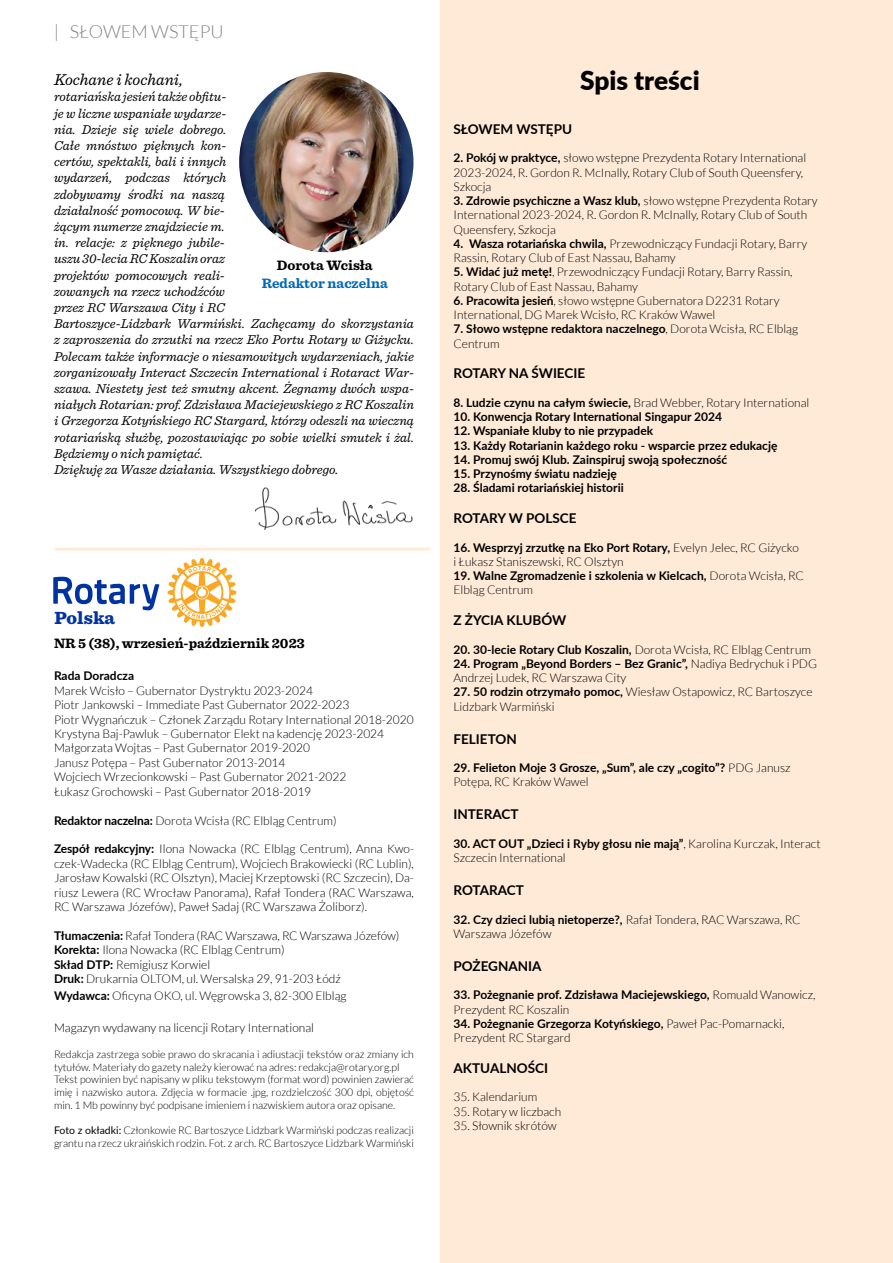
<style>
.page{position:relative;width:893px;height:1263px;background:#fff}
.page>*{position:absolute;margin:0;border:0;box-sizing:border-box;transform-origin:0 0}
.t1{font:900 26.25px "Lato";color:#000}
.t2{font:900 18.45px "Sentinel";color:#0033a1}
.t3{font:300 18px "Lato";color:#808285}
.t4{font:italic 16.5px "Sentinel";color:#000}
.t5{font:700 14.25px "Sentinel";color:#000}
.t6{font:700 14.25px "Sentinel";color:#006ab6}
.t7{font:italic 13.5px/16.2px "Sentinel";color:#000}
.t8{font:700 13.5px "Lato";color:#000}
.t9{font:300 12px/14.4px "Lato";color:#000}
.t10{font:700 12px/14.2px "Lato";color:#000}
.t11{font:300 10.5px/12.8px "Lato";color:#000}
.s1{font-weight:700}
.s2{font-weight:400}
.s3{font-weight:300}
</style>
<div class="page">
<div style="left:441px;top:0;width:452px;height:1263px;background:#feead7"></div>
<img style="left:255px;top:487px;width:158px;height:42px">
<img style="left:239px;top:72px;width:174px;height:180px">
<svg style="left:53px;top:577px;width:106px;height:33px"></svg>
<svg style="left:168px;top:558px;width:68px;height:69px"></svg>
<hr style="left:55px;top:548px;width:375px;height:3px;background:#feead7">
<h3 class="t3" style="left:54px;top:22px;width:171px">| SŁOWEM WSTĘPU</h3>
<h3 class="t4" style="left:54px;top:67px;width:131px">Kochane i kochani,</h3>
<p class="t7" style="left:54px;top:88px;width:361px">rotariańska jesień także obfitu-<br>je w liczne wspaniałe wydarze-<br>nia. Dzieje się wiele dobrego.<br>Całe mnóstwo pięknych kon-<br>certów, spektakli, bali i innych<br>wydarzeń, podczas których<br>zdobywamy środki na naszą<br>działalność pomocową. W bie-<br>żącym numerze znajdziecie m.<br>in. relacje: z pięknego jubile-<br>uszu 30-lecia RC Koszalin oraz<br>projektów pomocowych reali-<br>zowanych na rzecz uchodźców<br>przez RC Warszawa City i RC<br>Bartoszyce-Lidzbark Warmiński. Zachęcamy do skorzystania z zaproszenia do zrzutki na rzecz Eko Portu Rotary w Giżycku.<br>Polecam także informacje o niesamowitych wydarzeniach, jakie zorganizowały Interact Szczecin International i Rotaract War&shy;szawa. Niestety jest też smutny akcent. Żegnamy dwóch wspa&shy;niałych Rotarian: prof. Zdzisława Maciejewskiego z RC Koszalin i Grzegorza Kotyńskiego RC Stargard, którzy odeszli na wieczną rotariańską służbę, pozostawiając po sobie wielki smutek i żal.<br>Będziemy o nich pamiętać.<br>Dziękuję za Wasze działania. Wszystkiego dobrego.</p>
<p class="t5" style="left:277px;top:254px;width:97px">Dorota Wcisła</p>
<p class="t6" style="left:262px;top:272px;width:128px">Redaktor naczelna</p>
<h2 class="t2" style="left:55px;top:603px;width:62px">Polska</h2>
<p class="t5" style="left:54px;top:632px;width:252px">NR 5 (38), wrzesień-październik 2023</p>
<p class="t10" style="left:54px;top:668px;width:82px">Rada Doradcza</p>
<p class="t9" style="left:54px;top:683px;width:361px">Marek Wcisło – Gubernator Dystryktu 2023-2024<br>Piotr Jankowski – Immediate Past Gubernator 2022-2023<br>Piotr Wygnańczuk – Członek Zarządu Rotary International 2018-2020<br>Krystyna Baj-Pawluk – Gubernator Elekt na kadencję 2023-2024<br>Małgorzata Wojtas – Past Gubernator 2019-2020<br>Janusz Potępa – Past Gubernator 2013-2014<br>Wojciech Wrzecionkowski – Past Gubernator 2021-2022<br>Łukasz Grochowski – Past Gubernator 2018-2019</p>
<p class="t9" style="left:54px;top:813px;width:284px"><span class="s1">Redaktor naczelna:</span> Dorota Wcisła (RC Elbląg Centrum)</p>
<p class="t9" style="left:54px;top:842px;width:361px;text-align:justify"><span class="s1">Zespół redakcyjny:</span> Ilona Nowacka (RC Elbląg Centrum), Anna Kwo&shy;czek-Wadecka (RC Elbląg Centrum), Wojciech Brakowiecki (RC Lublin), Jarosław Kowalski (RC Olsztyn), Maciej Krzeptowski (RC Szczecin), Da&shy;riusz Lewera (RC Wrocław Panorama), Rafał Tondera (RAC Warszawa, RC Warszawa Józefów), Paweł Sadaj (RC Warszawa Żoliborz).</p>
<p class="t9" style="left:54px;top:928px;width:347px"><span class="s1">Tłumaczenia:</span> Rafał Tondera (RAC Warszawa, RC Warszawa Józefów)<br><span class="s1">Korekta:</span> Ilona Nowacka (RC Elbląg Centrum)<br><span class="s1">Skład DTP:</span> Remigiusz Korwiel<br><span class="s1">Druk:</span> Drukarnia OLTOM, ul. Wersalska 29, 91-203 Łódź</p>
<p class="t9" style="left:54px;top:988px;width:294px"><span class="s1">Wydawca:</span> Oficyna OKO, ul. Węgrowska 3, 82-300 Elbląg</p>
<p class="t9" style="left:54px;top:1020px;width:262px">Magazyn wydawany na licencji Rotary International</p>
<p class="t11" style="left:54px;top:1048px;width:361px">Redakcja zastrzega sobie prawo do skracania i adiustacji tekstów oraz zmiany ich tytułów. Materiały do gazety należy kierować na adres: redakcja@rotary.org.pl Tekst powinien być napisany w pliku tekstowym (format word) powinien zawierać imię i nazwisko autora. Zdjęcia w formacie .jpg, rozdzielczość 300 dpi, objętość min. 1 Mb powinny być podpisane imieniem i nazwiskiem autora oraz opisane.</p>
<p class="t11" style="left:54px;top:1124px;width:361px"><span class="s2">Foto z okładki:</span> Członkowie RC Bartoszyce Lidzbark Warmiński podczas realizacji grantu na rzecz ukraińskich rodzin. Fot. z arch. RC Bartoszyce Lidzbark Warmiński</p>
<h1 class="t1" style="left:580px;top:61px;width:121px">Spis treści</h1>
<p class="t8" style="left:453px;top:119px;width:120px">SŁOWEM WSTĘPU</p>
<p class="t9" style="left:453px;top:151px;width:354px"><span class="s1">2. Pokój w praktyce,</span> słowo wstępne Prezydenta Rotary International<br>2023-2024, R. Gordon R. McInally, Rotary Club of South Queensfery,<br>Szkocja</p>
<p class="t9" style="left:453px;top:194px;width:366px"><span class="s1">3. Zdrowie psychiczne a Wasz klub,</span> słowo wstępne Prezydenta Rotary<br>International 2023-2024, R. Gordon R. McInally, Rotary Club of South<br>Queensfery, Szkocja</p>
<p class="t9" style="left:453px;top:236px;width:355px"><span class="s1">4. Wasza rotariańska chwila,</span> Przewodniczący Fundacji Rotary, Barry<br>Rassin, Rotary Club of East Nassau, Bahamy</p>
<p class="t9" style="left:453px;top:265px;width:341px"><span class="s1">5. Widać już metę!</span>, Przewodniczący Fundacji Rotary, Barry Rassin,<br>Rotary Club of East Nassau, Bahamy</p>
<p class="t9" style="left:453px;top:293px;width:328px"><span class="s1">6. Pracowita jesień</span>, słowo wstępne Gubernatora D2231 Rotary<br>International, DG Marek Wcisło, RC Kraków Wawel</p>
<p class="t10" style="left:453px;top:321px;width:346px">7. Słowo wstępne redaktora naczelnego<span class="s3">, Dorota Wcisła, RC Elbląg<br>Centrum</span></p>
<p class="t8" style="left:453px;top:363px;width:133px">ROTARY NA ŚWIECIE</p>
<p class="t9" style="left:453px;top:395px;width:357px"><span class="s1">8. Ludzie czynu na całym świecie,</span> Brad Webber, Rotary International</p>
<p class="t10" style="left:453px;top:409px;width:270px">10. Konwencja Rotary International Singapur 2024</p>
<p class="t10" style="left:453px;top:423px;width:201px">12. Wspaniałe kluby to nie przypadek</p>
<p class="t10" style="left:453px;top:438px;width:325px">13. Każdy Rotarianin każdego roku - wsparcie przez edukację</p>
<p class="t10" style="left:453px;top:452px;width:275px">14. Promuj swój Klub. Zainspiruj swoją społeczność</p>
<p class="t10" style="left:453px;top:466px;width:165px">15. Przynośmy światu nadzieję</p>
<p class="t10" style="left:453px;top:480px;width:172px">28. Śladami rotariańskiej historii</p>
<p class="t8" style="left:453px;top:508px;width:124px">ROTARY W POLSCE</p>
<p class="t9" style="left:453px;top:540px;width:347px"><span class="s1">16. Wesprzyj zrzutkę na Eko Port Rotary,</span> Evelyn Jelec, RC Giżycko i Łukasz Staniszewski, RC Olsztyn</p>
<p class="t10" style="left:453px;top:568px;width:352px">19. Walne Zgromadzenie i szkolenia w Kielcach, <span class="s3">Dorota Wcisła, RC<br>Elbląg Centrum</span></p>
<p class="t8" style="left:453px;top:610px;width:114px">Z ŻYCIA KLUBÓW</p>
<p class="t10" style="left:453px;top:642px;width:359px">20. 30-lecie Rotary Club Koszalin, <span class="s3">Dorota Wcisła, RC Elbląg Centrum</span></p>
<p class="t9" style="left:453px;top:656px;width:365px"><span class="s1">24. Program „Beyond Borders – Bez Granic”,</span> Nadiya Bedrychuk i PDG<br>Andrzej Ludek, RC Warszawa City</p>
<p class="t9" style="left:453px;top:685px;width:360px"><span class="s1">27. 50 rodzin otrzymało pomoc,</span> Wiesław Ostapowicz, RC Bartoszyce<br>Lidzbark Warmiński</p>
<p class="t8" style="left:453px;top:729px;width:65px">FELIETON</p>
<p class="t10" style="left:453px;top:760px;width:339px">29. Felieton Moje 3 Grosze, „Sum”, ale czy „cogito”? <span class="s3">PDG Janusz<br>Potępa, RC Kraków Wawel</span></p>
<p class="t8" style="left:453px;top:804px;width:67px">INTERACT</p>
<p class="t9" style="left:453px;top:836px;width:369px"><span class="s1">30. ACT OUT „Dzieci i Ryby głosu nie mają”</span>, Karolina Kurczak, Interact<br>Szczecin International</p>
<p class="t8" style="left:453px;top:880px;width:72px">ROTARACT</p>
<p class="t9" style="left:453px;top:912px;width:348px"><span class="s1">32. Czy dzieci lubią nietoperze?,</span> Rafał Tondera, RAC Warszawa, RC<br>Warszawa Józefów</p>
<p class="t8" style="left:453px;top:956px;width:90px">POŻEGNANIA</p>
<p class="t10" style="left:453px;top:987px;width:363px">33. Pożegnanie prof. Zdzisława Maciejewskiego, <span class="s3">Romuald Wanowicz,<br>Prezydent RC Koszalin</span></p>
<p class="t9" style="left:453px;top:1016px;width:332px"><span class="s1">34. Pożegnanie Grzegorza Kotyńskiego,</span> Paweł Pac-Pomarnacki,<br>Prezydent RC Stargard</p>
<p class="t8" style="left:453px;top:1058px;width:96px">AKTUALNOŚCI</p>
<p class="t9" style="left:453px;top:1090px;width:85px">35. Kalendarium</p>
<p class="t9" style="left:453px;top:1104px;width:109px">35. Rotary w liczbach</p>
<p class="t9" style="left:453px;top:1118px;width:105px">35. Słownik skrótów</p>
</div>
